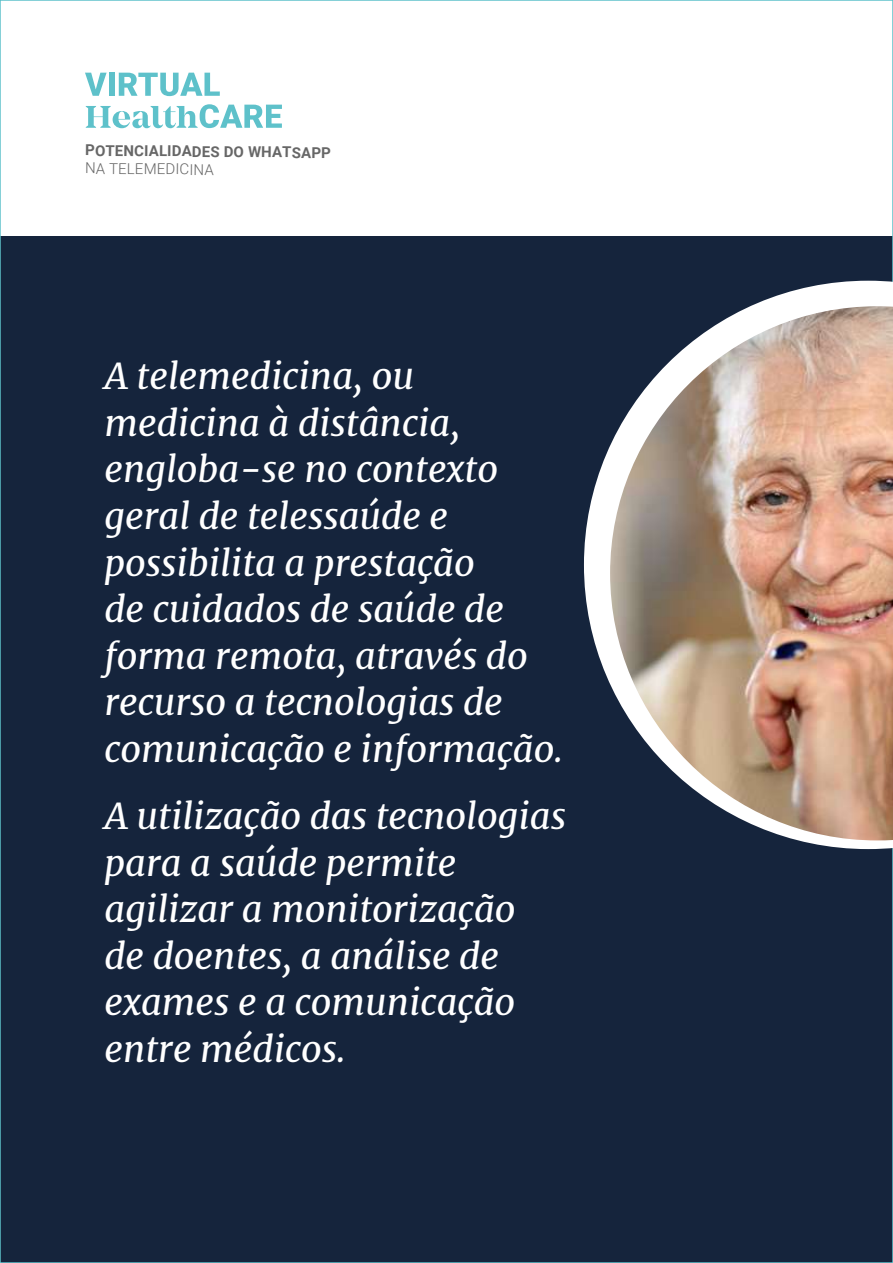
<style>
.page{position:relative;width:893px;height:1263px;background:#fff}
.page>*{position:absolute;margin:0;border:0;box-sizing:border-box;transform-origin:0 0}
.t1{font:italic 36px/46.5px "Merriweather";color:#fff}
.t2{font:700 15px "Roboto";color:#676767}
.t3{font:300 15px "Roboto";color:#676767}
</style>
<div class="page">
<div style="left:0;top:236px;width:893px;height:1027px;background:#15243c"></div>
<svg style="left:85px;top:73px;width:22px;height:23px"></svg>
<div style="left:109px;top:73px;width:6px;height:23px;background:#5ec1ca"></div>
<svg style="left:119px;top:73px;width:101px;height:23px"></svg>
<svg style="left:86px;top:104px;width:196px;height:24px"></svg>
<svg style="left:584px;top:281px;width:309px;height:568px"></svg>
<img style="left:610px;top:306px;width:283px;height:534px">
<p class="t2" style="left:85px;top:139px;width:247px;rotate:1deg">POTENCIALIDADES DO WHATSAPP</p>
<p class="t3" style="left:85px;top:157px;width:130px;rotate:1deg">NA TELEMEDICINA</p>
<p class="t1" style="left:104px;top:352px;width:460px">A telemedicina, ou medicina à distância, engloba-se no contexto geral de telessaúde e possibilita a prestação<br>de cuidados de saúde de forma remota, através do recurso a tecnologias de comunicação e informação.</p>
<p class="t1" style="left:104px;top:792px;width:463px">A utilização das tecnologias para a saúde permite agilizar a monitorização<br>de doentes, a análise de exames e a comunicação entre médicos.</p>
</div>
